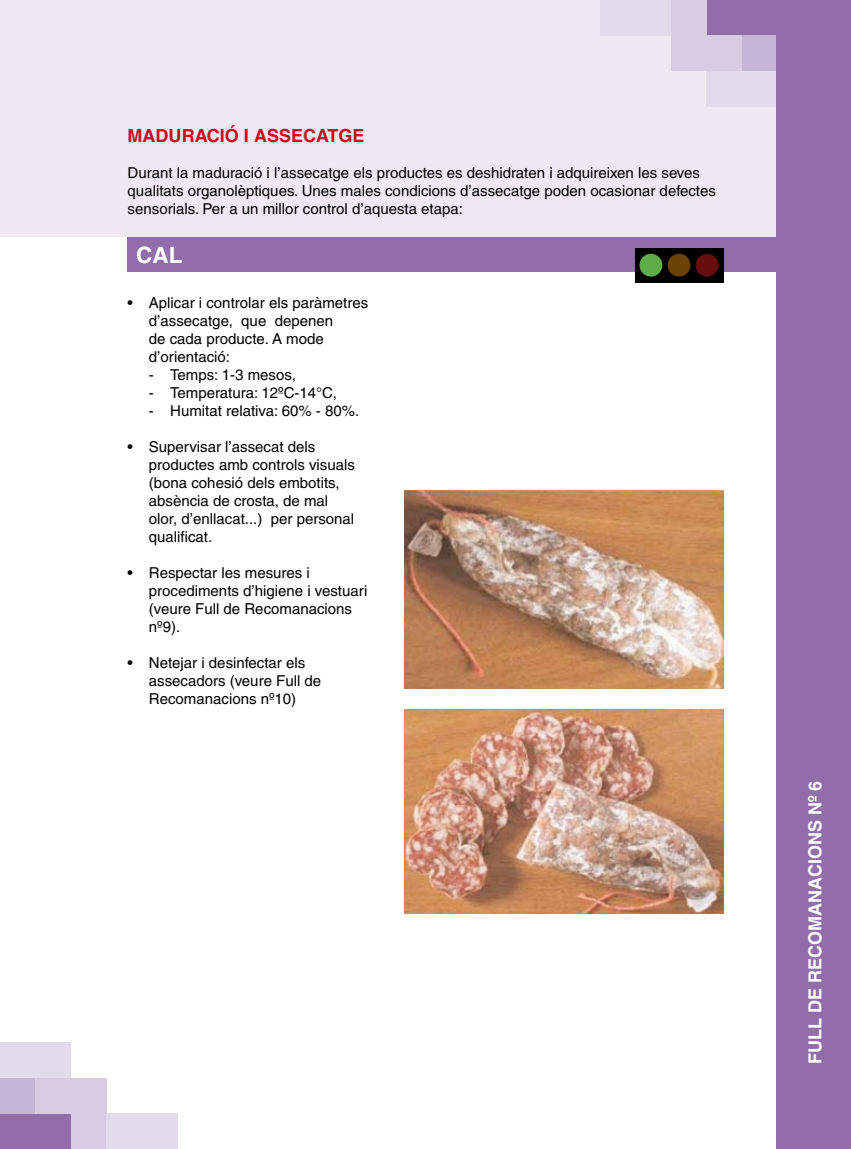
<style>
.page{position:relative;width:851px;height:1149px;background:#fff}
.page>*{position:absolute;margin:0;border:0;box-sizing:border-box;transform-origin:0 0}
.t1{font:700 22.5px "Helvetica";color:#fff}
.t2{font:700 18px "Helvetica";color:#fff}
.t3{font:700 18px "Helvetica";color:#cc071e}
.t4{font:15px/18px "Helvetica";color:#000}
</style>
<div class="page">
<div style="left:0;top:0;width:777px;height:237px;background:#eee9f3"></div>
<div style="left:128px;top:237px;width:649px;height:34px;background:#916eaa"></div>
<img style="left:404px;top:490px;width:319px;height:198px">
<img style="left:404px;top:709px;width:319px;height:204px">
<div style="left:634px;top:248px;width:89px;height:34px;background:#000"></div>
<div style="left:639px;top:254px;width:23px;height:22px;background:#5dae47;border-radius:50%"></div>
<div style="left:667px;top:254px;width:23px;height:22px;background:#6b4307;border-radius:50%"></div>
<div style="left:695px;top:254px;width:23px;height:22px;background:#660d0d;border-radius:50%"></div>
<div style="left:741px;top:0;width:36px;height:36px;background:#916eaa"></div>
<div style="left:706px;top:0;width:35px;height:36px;background:#916eaa"></div>
<div style="left:670px;top:0;width:36px;height:36px;background:#d7cce3"></div>
<div style="left:741px;top:36px;width:36px;height:35px;background:#c6b6d6"></div>
<div style="left:706px;top:36px;width:35px;height:35px;background:#d7cce3"></div>
<div style="left:670px;top:36px;width:36px;height:35px;background:#d7cce3"></div>
<div style="left:741px;top:71px;width:36px;height:35px;background:#e2dbeb"></div>
<div style="left:706px;top:71px;width:35px;height:35px;background:#e2dbeb"></div>
<div style="left:635px;top:0;width:35px;height:36px;background:#e2dbeb"></div>
<div style="left:599px;top:0;width:36px;height:36px;background:#e2dbeb"></div>
<div style="left:776px;top:0;width:74px;height:1148px;background:#916eaa"></div>
<div style="left:0;top:1112px;width:36px;height:36px;background:#916eaa"></div>
<div style="left:35px;top:1112px;width:36px;height:36px;background:#916eaa"></div>
<div style="left:71px;top:1112px;width:35px;height:36px;background:#d7cce3"></div>
<div style="left:0;top:1077px;width:36px;height:35px;background:#c6b6d6"></div>
<div style="left:35px;top:1077px;width:36px;height:35px;background:#d7cce3"></div>
<div style="left:71px;top:1077px;width:35px;height:35px;background:#d7cce3"></div>
<div style="left:0;top:1042px;width:36px;height:35px;background:#e2dbeb"></div>
<div style="left:35px;top:1042px;width:36px;height:35px;background:#e2dbeb"></div>
<div style="left:106px;top:1112px;width:36px;height:36px;background:#e2dbeb"></div>
<div style="left:142px;top:1112px;width:35px;height:36px;background:#e2dbeb"></div>
<p class="t3" style="left:128px;top:124px;width:238px">MADURACIÓ I ASSECATGE</p>
<p class="t4" style="left:128px;top:163px;width:589px">Durant la maduració i l’assecatge els productes es deshidraten i adquireixen les seves qualitats organolèptiques. Unes males condicions d’assecatge poden ocasionar defectes sensorials. Per a un millor control d’aquesta etapa:</p>
<h1 class="t1" style="left:136px;top:241px;width:48px">CAL</h1>
<p class="t4" style="left:128px;top:294px;width:7px">•</p>
<p class="t4" style="left:128px;top:438px;width:7px">•</p>
<p class="t4" style="left:128px;top:564px;width:7px">•</p>
<p class="t4" style="left:128px;top:654px;width:7px">•</p>
<p class="t4" style="left:149px;top:294px;width:221px">Aplicar i controlar els paràmetres</p>
<p class="t4" style="left:149px;top:312px;width:186px">d’assecatge, que depenen</p>
<p class="t4" style="left:149px;top:330px;width:176px">de cada producte. A mode</p>
<p class="t4" style="left:149px;top:348px;width:83px">d’orientació:</p>
<p class="t4" style="left:170px;top:366px;width:127px">Temps: 1-3 mesos,</p>
<p class="t4" style="left:170px;top:384px;width:168px">Temperatura: 12ºC-14°C,</p>
<p class="t4" style="left:170px;top:402px;width:190px">Humitat relativa: 60% - 80%.</p>
<p class="t4" style="left:149px;top:438px;width:207px">Supervisar l’assecat dels productes amb controls visuals (bona cohesió dels embotits, absència de crosta, de mal olor, d’enllacat...) per personal qualificat.</p>
<p class="t4" style="left:149px;top:564px;width:220px">Respectar les mesures i procediments d’higiene i vestuari (veure Full de Recomanacions nº9).</p>
<p class="t4" style="left:149px;top:654px;width:174px">Netejar i desinfectar els assecadors (veure Full de<br>Recomanacions nº10)</p>
<p class="t4" style="left:149px;top:366px;width:6px;text-align:justify">- - -</p>
<p class="t2" style="left:804px;top:1063px;width:284px;rotate:-90deg">FULL DE RECOMANACIONS Nº 6</p>
</div>
